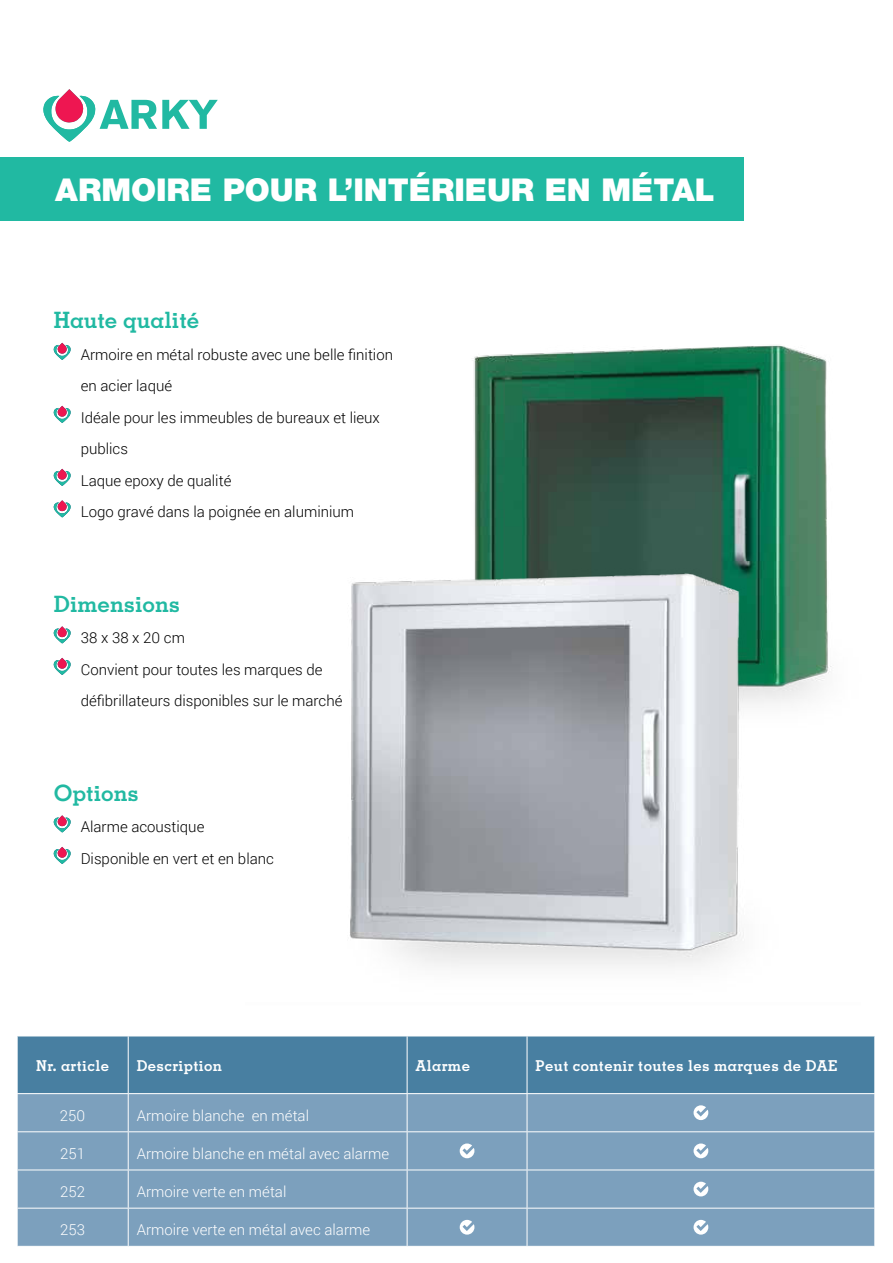
<style>
.page{position:relative;width:893px;height:1263px;background:#fff}
.page>*{position:absolute;margin:0;border:0;box-sizing:border-box;transform-origin:0 0}
.t1{font:900 31.5px "Helvetica Neue";color:#fff}
.t2{font:700 22.5px "Memphis";color:#21b9a2}
.t3{font:300 15px/31.5px "Roboto";color:#000}
.t4{font:300 15px "Roboto";color:#fff}
.t5{font:700 15px "Memphis";letter-spacing:.025em;color:#fff}
</style>
<div class="page">
<div style="left:0;top:157px;width:743px;height:64px;background:#21b9a2"></div>
<img style="left:473px;top:345px;width:354px;height:208px">
<img style="left:350px;top:553px;width:482px;height:414px">
<svg style="left:54px;top:343px;width:17px;height:17px"></svg>
<svg style="left:54px;top:406px;width:17px;height:17px"></svg>
<svg style="left:54px;top:469px;width:17px;height:17px"></svg>
<svg style="left:54px;top:500px;width:17px;height:17px"></svg>
<svg style="left:54px;top:626px;width:17px;height:17px"></svg>
<svg style="left:54px;top:658px;width:17px;height:17px"></svg>
<svg style="left:54px;top:815px;width:17px;height:17px"></svg>
<svg style="left:54px;top:847px;width:17px;height:17px"></svg>
<div style="left:18px;top:1036px;width:856px;height:57px;background:#487fa1"></div>
<div style="left:18px;top:1094px;width:856px;height:152px;background:#7ca0bd"></div>
<hr style="left:128px;top:1036px;width:1px;height:57px;background:#fff">
<hr style="left:407px;top:1036px;width:1px;height:57px;background:#fff">
<hr style="left:527px;top:1036px;width:1px;height:57px;background:#fff">
<hr style="left:128px;top:1094px;width:1px;height:37px;background:#fff">
<hr style="left:407px;top:1094px;width:1px;height:37px;background:#fff">
<hr style="left:527px;top:1094px;width:1px;height:37px;background:#fff">
<hr style="left:17px;top:1131px;width:111px;height:1px;background:#fff">
<hr style="left:128px;top:1131px;width:279px;height:1px;background:#fff">
<hr style="left:128px;top:1132px;width:1px;height:37px;background:#fff">
<hr style="left:407px;top:1131px;width:120px;height:1px;background:#fff">
<hr style="left:407px;top:1132px;width:1px;height:37px;background:#fff">
<hr style="left:527px;top:1131px;width:348px;height:1px;background:#fff">
<hr style="left:527px;top:1132px;width:1px;height:37px;background:#fff">
<hr style="left:17px;top:1169px;width:111px;height:1px;background:#fff">
<hr style="left:128px;top:1169px;width:279px;height:1px;background:#fff">
<hr style="left:128px;top:1170px;width:1px;height:38px;background:#fff">
<hr style="left:407px;top:1169px;width:120px;height:1px;background:#fff">
<hr style="left:407px;top:1170px;width:1px;height:38px;background:#fff">
<hr style="left:527px;top:1169px;width:348px;height:1px;background:#fff">
<hr style="left:527px;top:1170px;width:1px;height:38px;background:#fff">
<hr style="left:17px;top:1208px;width:111px;height:1px;background:#fff">
<hr style="left:128px;top:1208px;width:279px;height:1px;background:#fff">
<hr style="left:128px;top:1208px;width:1px;height:38px;background:#fff">
<hr style="left:407px;top:1208px;width:120px;height:1px;background:#fff">
<hr style="left:407px;top:1208px;width:1px;height:38px;background:#fff">
<hr style="left:527px;top:1208px;width:348px;height:1px;background:#fff">
<hr style="left:527px;top:1208px;width:1px;height:38px;background:#fff">
<svg style="left:693px;top:1105px;width:15px;height:15px"></svg>
<svg style="left:460px;top:1143px;width:14px;height:15px"></svg>
<svg style="left:693px;top:1143px;width:15px;height:15px"></svg>
<svg style="left:693px;top:1182px;width:15px;height:14px"></svg>
<svg style="left:460px;top:1220px;width:14px;height:14px"></svg>
<svg style="left:693px;top:1220px;width:15px;height:14px"></svg>
<svg style="left:43px;top:89px;width:175px;height:53px"></svg>
<h1 class="t1" style="left:55px;top:172px;width:661px">ARMOIRE POUR L’INTÉRIEUR EN MÉTAL</h1>
<h2 class="t2" style="left:54px;top:312px;width:147px">Haute qualité</h2>
<p class="t3" style="left:81px;top:338px;width:314px">Armoire en métal robuste avec une belle finition en acier laqué<br>Idéale pour les immeubles de bureaux et lieux publics<br>Laque epoxy de qualité<br>Logo gravé dans la poignée en aluminium</p>
<h2 class="t2" style="left:54px;top:595px;width:128px">Dimensions</h2>
<p class="t3" style="left:81px;top:622px;width:263px">38 x 38 x 20 cm<br>Convient pour toutes les marques de défibrillateurs disponibles sur le marché</p>
<h2 class="t2" style="left:54px;top:784px;width:86px">Options</h2>
<p class="t3" style="left:81px;top:811px;width:195px">Alarme acoustique<br>Disponible en vert et en blanc</p>
<p class="t5" style="left:36px;top:1060px;width:74px">Nr. article</p>
<p class="t5" style="left:137px;top:1060px;width:87px">Description</p>
<p class="t5" style="left:416px;top:1060px;width:56px">Alarme</p>
<p class="t5" style="left:536px;top:1060px;width:303px">Peut contenir toutes les marques de DAE</p>
<p class="t4" style="left:60px;top:1106px;width:27px">250</p>
<p class="t4" style="left:137px;top:1106px;width:174px">Armoire blanche en métal</p>
<p class="t4" style="left:60px;top:1145px;width:26px">251</p>
<p class="t4" style="left:137px;top:1145px;width:254px">Armoire blanche en métal avec alarme</p>
<p class="t4" style="left:60px;top:1183px;width:26px">252</p>
<p class="t4" style="left:137px;top:1183px;width:151px">Armoire verte en métal</p>
<p class="t4" style="left:60px;top:1221px;width:26px">253</p>
<p class="t4" style="left:137px;top:1221px;width:235px">Armoire verte en métal avec alarme</p>
</div>
